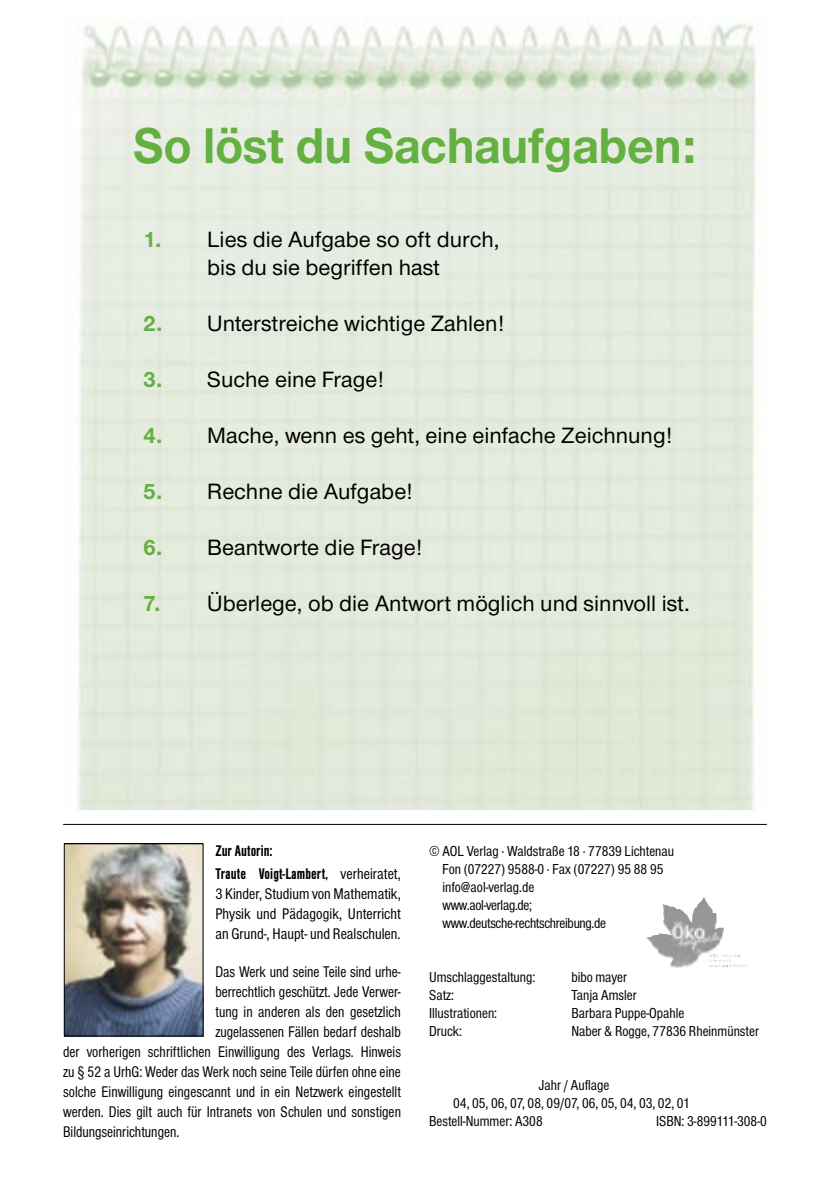
<style>
.page{position:relative;width:840px;height:1191px;background:#fff}
.page>*{position:absolute;margin:0;border:0;box-sizing:border-box;transform-origin:0 0}
.t1{font:700 52px "Nimbus Sans Novus T";color:#64b041;scale:.95 1}
.t2{font:500 23px/28px "Nimbus Sans Novus T";color:#000;text-align:center}
.t3{font:condensed 16px "Nimbus Sans T";letter-spacing:.005em;color:#000;scale:.95 1}
.t4{font:condensed 16px/20px "Nimbus Sans T";letter-spacing:.005em;color:#000;text-align:justify}
.t5{font:700 condensed 16px/22.8px "Nimbus Sans T";letter-spacing:.005em;color:#000}
.t6{font:condensed 15px/18px "Nimbus Sans T";color:#000}
.s1{font-weight:700;color:#64b041}
.s2{font-weight:400}
</style>
<div class="page">
<img style="left:77px;top:21px;width:679px;height:788px">
<img style="left:646px;top:897px;width:77px;height:72px">
<img style="left:66px;top:845px;width:135px;height:189px">
<div style="left:64px;top:843px;width:139px;height:193px;border:1px solid #000"></div>
<hr style="left:63px;top:824px;width:703px;height:1px;background:#000">
<h1 class="t1" style="left:133px;top:115px;width:593px">So löst du Sachaufgaben:</h1>
<h2 class="t2" style="left:143px;top:225px;width:357px"><span class="s1">1.</span> Lies die Aufgabe so oft durch, bis du sie begriffen hast</h2>
<h2 class="t2" style="left:143px;top:309px;width:362px"><span class="s1">2.</span> Unterstreiche wichtige Zahlen!</h2>
<h2 class="t2" style="left:143px;top:365px;width:242px"><span class="s1">3.</span> Suche eine Frage!</h2>
<h2 class="t2" style="left:143px;top:421px;width:530px"><span class="s1">4.</span> Mache, wenn es geht, eine einfache Zeichnung!</h2>
<h2 class="t2" style="left:143px;top:477px;width:271px"><span class="s1">5.</span> Rechne die Aufgabe!</h2>
<h2 class="t2" style="left:143px;top:533px;width:280px"><span class="s1">6.</span> Beantworte die Frage!</h2>
<h2 class="t2" style="left:143px;top:589px;width:548px"><span class="s1">7.</span> Überlege, ob die Antwort möglich und sinnvoll ist.</h2>
<p class="t5" style="left:215px;top:839px;width:187px">Zur Autorin:<br>Traute Voigt-Lambert, <span class="s2">verheiratet,</span></p>
<p class="t4" style="left:215px;top:883px;width:187px">3 Kinder, Studium von Mathematik, Physik und Pädagogik, Unterricht an Grund-, Haupt- und Realschulen.</p>
<p class="t3" style="left:215px;top:962px;width:196px">Das Werk und seine Teile sind urhe-</p>
<p class="t3" style="left:215px;top:982px;width:196px">berrechtlich geschützt. Jede Verwer-</p>
<p class="t3" style="left:215px;top:1002px;width:197px">tung in anderen als den gesetzlich</p>
<p class="t3" style="left:215px;top:1022px;width:196px">zugelassenen Fällen bedarf deshalb</p>
<p class="t3" style="left:63px;top:1042px;width:357px">der vorherigen schriftlichen Einwilligung des Verlags. Hinweis</p>
<p class="t3" style="left:63px;top:1062px;width:357px">zu § 52 a UrhG: Weder das Werk noch seine Teile dürfen ohne eine</p>
<p class="t3" style="left:63px;top:1082px;width:357px">solche Einwilligung eingescannt und in ein Netzwerk eingestellt</p>
<p class="t3" style="left:63px;top:1102px;width:357px">werden. Dies gilt auch für Intranets von Schulen und sonstigen</p>
<p class="t3" style="left:63px;top:1122px;width:124px">Bildungseinrichtungen.</p>
<p class="t6" style="left:442px;top:841px;width:233px;text-indent:-13px">© AOL Verlag · Waldstraße 18 · 77839 Lichtenau<br>Fon (07227) 9588-0 · Fax (07227) 95 88 95 info@aol-verlag.de<br>www.aol-verlag.de; www.deutsche-rechtschreibung.de</p>
<p class="t6" style="left:429px;top:967px;width:108px">Umschlaggestaltung:</p>
<p class="t6" style="left:571px;top:967px;width:57px">bibo mayer</p>
<p class="t6" style="left:429px;top:985px;width:26px">Satz:</p>
<p class="t6" style="left:571px;top:985px;width:67px">Tanja Amsler</p>
<p class="t6" style="left:429px;top:1003px;width:69px">Illustrationen:</p>
<p class="t6" style="left:571px;top:1003px;width:114px">Barbara Puppe-Opahle</p>
<p class="t6" style="left:429px;top:1021px;width:34px">Druck:</p>
<p class="t6" style="left:571px;top:1021px;width:189px">Naber &amp; Rogge, 77836 Rheinmünster</p>
<p class="t6" style="left:538px;top:1075px;width:72px">Jahr / Auflage</p>
<p class="t6" style="left:453px;top:1093px;width:238px">04, 05, 06, 07, 08, 09/07, 06, 05, 04, 03, 02, 01</p>
<p class="t6" style="left:429px;top:1111px;width:115px">Bestell-Nummer: A308</p>
<p class="t6" style="left:655px;top:1111px;width:112px">ISBN: 3-899111-308-0</p>
</div>
